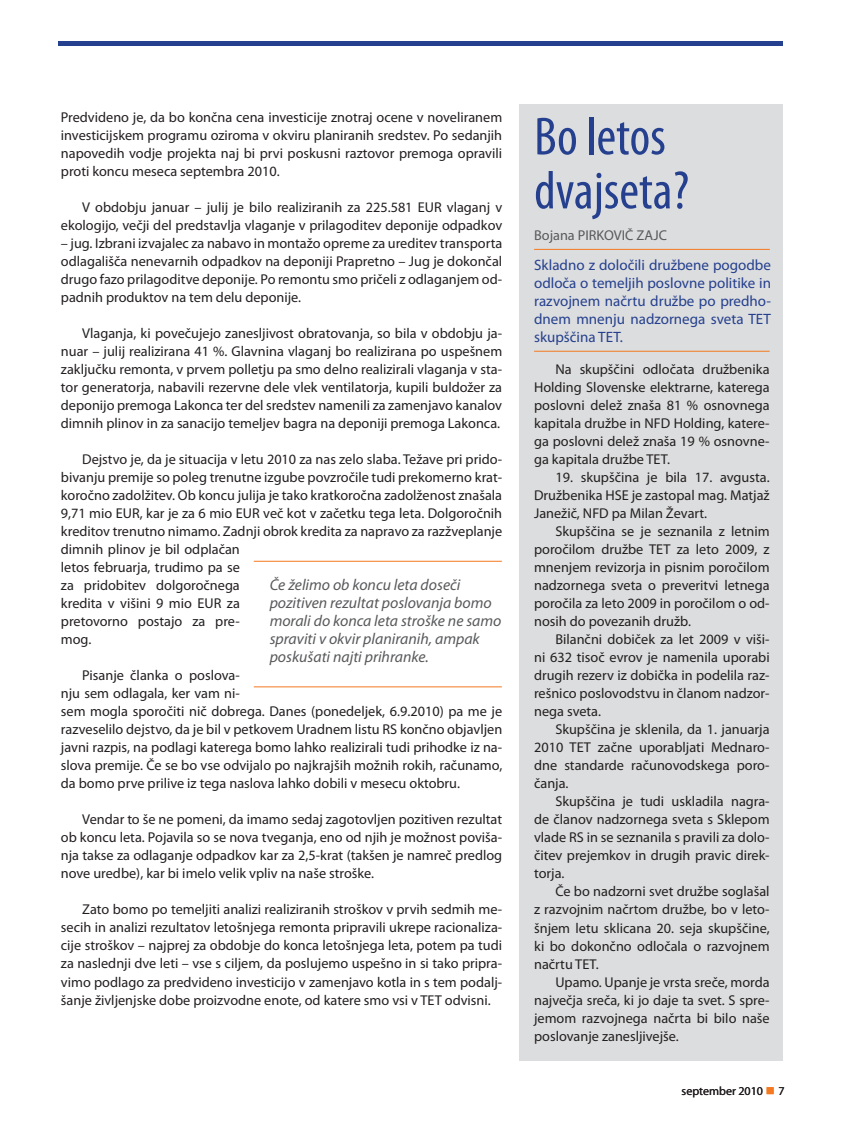
<style>
.page{position:relative;width:845px;height:1143px;background:#fff}
.page>*{position:absolute;margin:0;border:0;box-sizing:border-box;transform-origin:0 0}
.t1{font:condensed 54px/54px "Myriad Pro";color:#25408e}
.t2{font:italic 15.75px/18px "Myriad Pro";color:#58595b}
.t3{font:15px/18px "Myriad Pro";color:#25408e;text-align:justify}
.t4{font:14.25px/18px "Myriad Pro";color:#231f20;text-align:justify}
.t5{font:14.25px "Myriad Pro";color:#58595b}
.t6{font:12px "Myriad Pro";color:#231f20}
</style>
<div class="page">
<div style="left:519px;top:105px;width:263px;height:955px;background:#dcddde"></div>
<hr style="left:58px;top:42px;width:724px;height:4px;background:#25408e">
<hr style="left:533px;top:249px;width:236px;height:1px;background:#f47920">
<hr style="left:533px;top:351px;width:236px;height:1px;background:#f47920">
<hr style="left:253px;top:561px;width:248px;height:1px;background:#f47920">
<hr style="left:253px;top:686px;width:248px;height:1px;background:#f47920">
<p class="t4" style="left:61px;top:109px;width:442px">Predvideno je, da bo končna cena investicije znotraj ocene v noveliranem investicijskem programu oziroma v okviru planiranih sredstev. Po sedanjih napovedih vodje projekta naj bi prvi poskusni raztovor premoga opravili proti koncu meseca septembra 2010.</p>
<p class="t4" style="left:61px;top:199px;width:442px;text-align:right">V obdobju januar – julij je bilo realiziranih za 225.581 EUR vlaganj v ekologijo, večji del predstavlja vlaganje v prilagoditev deponije odpadkov</p>
<p class="t4" style="left:61px;top:235px;width:442px">– jug. Izbrani izvajalec za nabavo in montažo opreme za ureditev transporta odlagališča nenevarnih odpadkov na deponiji Prapretno – Jug je dokončal drugo fazo prilagoditve deponije. Po remontu smo pričeli z odlaganjem od&shy;padnih produktov na tem delu deponije.</p>
<p class="t4" style="left:61px;top:325px;width:442px;text-indent:21px">Vlaganja, ki povečujejo zanesljivost obratovanja, so bila v obdobju ja&shy;nuar – julij realizirana 41 %. Glavnina vlaganj bo realizirana po uspešnem zaključku remonta, v prvem polletju pa smo delno realizirali vlaganja v sta&shy;tor generatorja, nabavili rezervne dele vlek ventilatorja, kupili buldožer za deponijo premoga Lakonca ter del sredstev namenili za zamenjavo kanalov dimnih plinov in za sanacijo temeljev bagra na deponiji premoga Lakonca.</p>
<p class="t4" style="left:61px;top:451px;width:442px;text-align:left;text-indent:21px">Dejstvo je, da je situacija v letu 2010 za nas zelo slaba. Težave pri prido&shy;bivanju premije so poleg trenutne izgube povzročile tudi prekomerno krat&shy;koročno zadolžitev. Ob koncu julija je tako kratkoročna zadolženost znašala 9,71 mio EUR, kar je za 6 mio EUR več kot v začetku tega leta. Dolgoročnih kreditov trenutno nimamo. Zadnji obrok kredita za napravo za razžveplanje dimnih plinov je bil odplačan<br>letos februarja, trudimo pa se<br>za pridobitev dolgoročnega<br>kredita v višini 9 mio EUR za<br>pretovorno postajo za pre-<br>mog.</p>
<p class="t4" style="left:61px;top:667px;width:442px;text-align:left;text-indent:21px">Pisanje članka o poslova-<br>nju sem odlagala, ker vam ni-<br>sem mogla sporočiti nič dobrega. Danes (ponedeljek, 6.9.2010) pa me je razveselilo dejstvo, da je bil v petkovem Uradnem listu RS končno objavljen javni razpis, na podlagi katerega bomo lahko realizirali tudi prihodke iz na&shy;slova premije. Če se bo vse odvijalo po najkrajših možnih rokih, računamo, da bomo prve prilive iz tega naslova lahko dobili v mesecu oktobru.</p>
<p class="t4" style="left:61px;top:811px;width:442px;text-indent:21px">Vendar to še ne pomeni, da imamo sedaj zagotovljen pozitiven rezultat ob koncu leta. Pojavila so se nova tveganja, eno od njih je možnost poviša&shy;nja takse za odlaganje odpadkov kar za 2,5-krat (takšen je namreč predlog nove uredbe), kar bi imelo velik vpliv na naše stroške.</p>
<p class="t4" style="left:61px;top:901px;width:442px;text-indent:21px">Zato bomo po temeljiti analizi realiziranih stroškov v prvih sedmih me&shy;secih in analizi rezultatov letošnjega remonta pripravili ukrepe racionaliza&shy;cije stroškov – najprej za obdobje do konca letošnjega leta, potem pa tudi za naslednji dve leti – vse s ciljem, da poslujemo uspešno in si tako pripra&shy;vimo podlago za predvideno investicijo v zamenjavo kotla in s tem podalj&shy;šanje življenjske dobe proizvodne enote, od katere smo vsi v TET odvisni.</p>
<p class="t2" style="left:269px;top:577px;width:233px">Če želimo ob koncu leta doseči pozitiven rezultat poslovanja bomo morali do konca leta stroške ne samo spraviti v okvir planiranih, ampak poskušati najti prihranke.</p>
<h1 class="t1" style="left:533px;top:113px;width:156px">Bo letos dvajseta?</h1>
<p class="t5" style="left:533px;top:230px;width:134px">Bojana PIRKOVIČ ZAJC</p>
<p class="t3" style="left:533px;top:257px;width:238px">Skladno z določili družbene pogodbe odloča o temeljih poslovne politike in razvojnem načrtu družbe po predho&shy;dnem mnenju nadzornega sveta TET skupščina TET.</p>
<p class="t4" style="left:533px;top:361px;width:237px;text-indent:21px">Na skupščini odločata družbenika Holding Slovenske elektrarne, katerega poslovni delež znaša 81 % osnovnega kapitala družbe in NFD Holding, katere&shy;ga poslovni delež znaša 19 % osnovne&shy;ga kapitala družbe TET.</p>
<p class="t4" style="left:533px;top:469px;width:237px;text-indent:21px">19. skupščina je bila 17. avgusta.<br>Družbenika HSE je zastopal mag. Matjaž Janežič, NFD pa Milan Ževart.</p>
<p class="t4" style="left:533px;top:523px;width:237px;text-indent:21px">Skupščina se je seznanila z letnim poročilom družbe TET za leto 2009, z mnenjem revizorja in pisnim poročilom nadzornega sveta o preveritvi letnega poročila za leto 2009 in poročilom o od&shy;nosih do povezanih družb.</p>
<p class="t4" style="left:533px;top:631px;width:237px;text-indent:21px">Bilančni dobiček za let 2009 v viši&shy;ni 632 tisoč evrov je namenila uporabi drugih rezerv iz dobička in podelila raz&shy;rešnico poslovodstvu in članom nadzor&shy;nega sveta.</p>
<p class="t4" style="left:533px;top:721px;width:237px;text-indent:21px">Skupščina je sklenila, da 1. januarja 2010 TET začne uporabljati Mednaro&shy;dne standarde računovodskega poro&shy;čanja.</p>
<p class="t4" style="left:533px;top:793px;width:237px;text-indent:21px">Skupščina je tudi uskladila nagra&shy;de članov nadzornega sveta s Sklepom vlade RS in se seznanila s pravili za dolo&shy;čitev prejemkov in drugih pravic direk&shy;torja.</p>
<p class="t4" style="left:533px;top:883px;width:237px;text-indent:21px">Če bo nadzorni svet družbe soglašal z razvojnim načrtom družbe, bo v leto&shy;šnjem letu sklicana 20. seja skupščine, ki bo dokončno odločala o razvojnem načrtu TET.</p>
<p class="t4" style="left:533px;top:973px;width:237px;text-indent:21px">Upamo. Upanje je vrsta sreče, morda največja sreča, ki jo daje ta svet. S spre&shy;jemom razvojnega načrta bi bilo naše poslovanje zanesljivejše.</p>
<p class="t6" style="left:681px;top:1085px;width:83px">september 2010</p>
<p class="t6" style="left:778px;top:1085px;width:8px">7</p>
</div>
